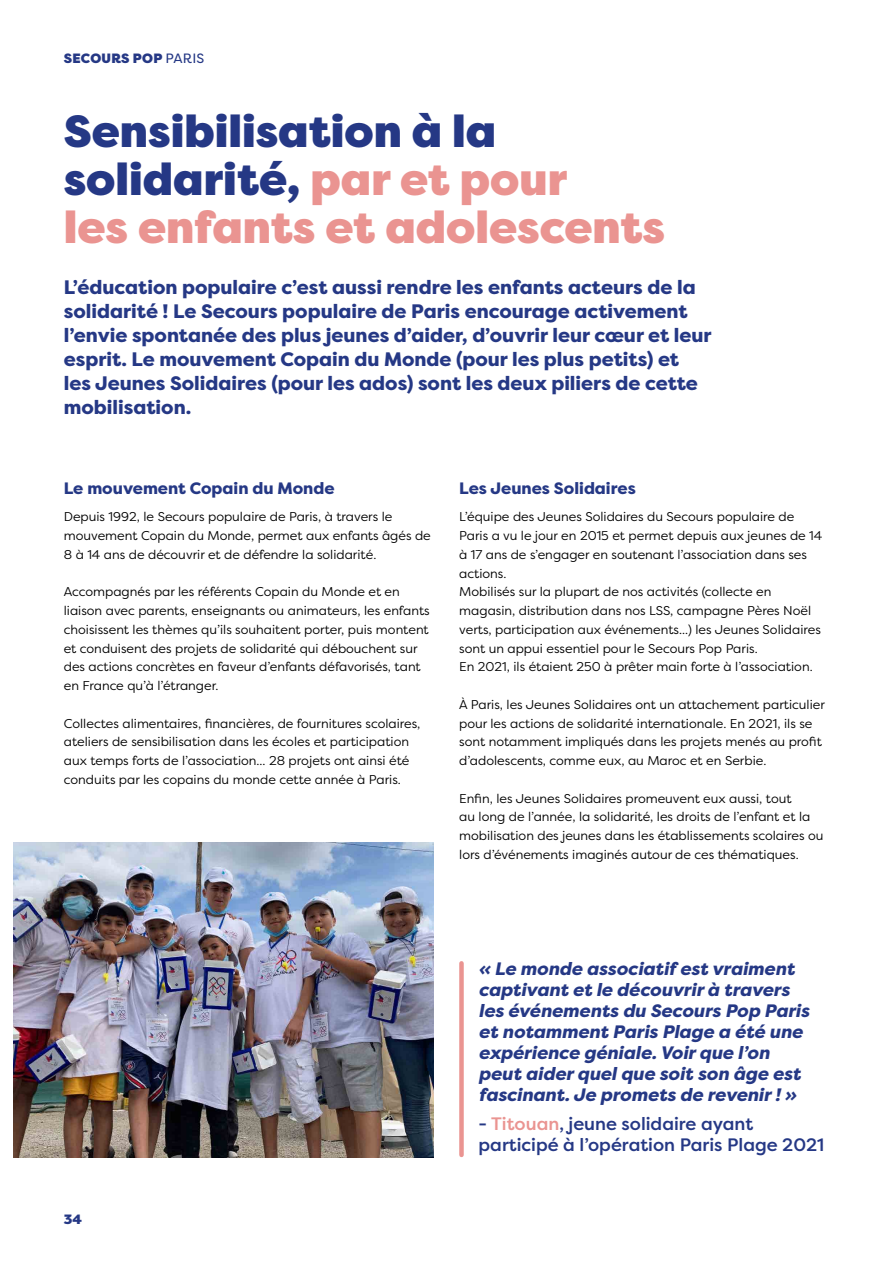
<style>
.page{position:relative;width:893px;height:1263px;background:#fff}
.page>*{position:absolute;margin:0;border:0;box-sizing:border-box;transform-origin:0 0}
.t1{font:900 45px/48px "Filson Pro";color:#ea9491}
.t2{font:800 19.5px/24px "Filson Pro";color:#253885}
.t3{font:italic 800 18px/21px "Filson Pro";color:#253885}
.t4{font:500 18px/21px "Filson Pro";color:#253885}
.t5{font:800 16.5px "Filson Pro";color:#253885}
.t6{font:900 13.5px "Filson Pro";letter-spacing:.02em;color:#253885}
.t7{font:12.75px/18.8px "Filson Pro";color:#000}
.s1{font-weight:400}
.s2{color:#253885}
.s3{color:#ea9491}
</style>
<div class="page">
<hr style="left:892px;top:0;width:1px;height:1263px;background:#706f6f">
<div style="left:459px;top:963px;width:5px;height:192px;background:#ea9491"></div>
<img style="left:14px;top:842px;width:420px;height:315px">
<p class="t6" style="left:64px;top:50px;width:142px">SECOURS POP <span class="s1">PARIS</span></p>
<h1 class="t1" style="left:64px;top:108px;width:603px"><span class="s2">Sensibilisation à la solidarité,</span> par et pour<br>les enfants et adolescents</h1>
<p class="t2" style="left:64px;top:275px;width:649px">L’éducation populaire c’est aussi rendre les enfants acteurs de la solidarité ! Le Secours populaire de Paris encourage activement l’envie spontanée des plus jeunes d’aider, d’ouvrir leur cœur et leur esprit. Le mouvement Copain du Monde (pour les plus petits) et<br>les Jeunes Solidaires (pour les ados) sont les deux piliers de cette mobilisation.</p>
<p class="t5" style="left:64px;top:478px;width:272px">Le mouvement Copain du Monde</p>
<p class="t7" style="left:64px;top:507px;width:369px">Depuis 1992, le Secours populaire de Paris, à travers le mouvement Copain du Monde, permet aux enfants âgés de<br>8 à 14 ans de découvrir et de défendre la solidarité.</p>
<p class="t7" style="left:64px;top:582px;width:367px">Accompagnés par les référents Copain du Monde et en liaison avec parents, enseignants ou animateurs, les enfants choisissent les thèmes qu’ils souhaitent porter, puis montent et conduisent des projets de solidarité qui débouchent sur des actions concrètes en faveur d’enfants défavorisés, tant en France qu’à l’étranger.</p>
<p class="t7" style="left:64px;top:713px;width:358px">Collectes alimentaires, financières, de fournitures scolaires, ateliers de sensibilisation dans les écoles et participation aux temps forts de l’association... 28 projets ont ainsi été conduits par les copains du monde cette année à Paris.</p>
<p class="t5" style="left:459px;top:478px;width:178px">Les Jeunes Solidaires</p>
<p class="t7" style="left:459px;top:507px;width:365px">L’équipe des Jeunes Solidaires du Secours populaire de Paris a vu le jour en 2015 et permet depuis aux jeunes de 14 à 17 ans de s’engager en soutenant l’association dans ses actions.<br>Mobilisés sur la plupart de nos activités (collecte en magasin, distribution dans nos LSS, campagne Pères Noël verts, participation aux événements...) les Jeunes Solidaires sont un appui essentiel pour le Secours Pop Paris.<br>En 2021, ils étaient 250 à prêter main forte à l’association.</p>
<p class="t7" style="left:459px;top:695px;width:367px">À Paris, les Jeunes Solidaires ont un attachement particulier pour les actions de solidarité internationale. En 2021, ils se sont notamment impliqués dans les projets menés au profit d’adolescents, comme eux, au Maroc et en Serbie.</p>
<p class="t7" style="left:459px;top:788px;width:366px">Enfin, les Jeunes Solidaires promeuvent eux aussi, tout<br>au long de l’année, la solidarité, les droits de l’enfant et la mobilisation des jeunes dans les établissements scolaires ou lors d’événements imaginés autour de ces thématiques.</p>
<p class="t6" style="left:64px;top:1211px;width:20px">34</p>
<p class="t3" style="left:479px;top:958px;width:332px">« Le monde associatif est vraiment captivant et le découvrir à travers les événements du Secours Pop Paris et notamment Paris Plage a été une expérience géniale. Voir que l’on peut aider quel que soit son âge est fascinant. Je promets de revenir ! »</p>
<h3 class="t4" style="left:479px;top:1113px;width:347px">- <span class="s3">Titouan</span>, jeune solidaire ayant participé à l’opération Paris Plage 2021</h3>
</div>
